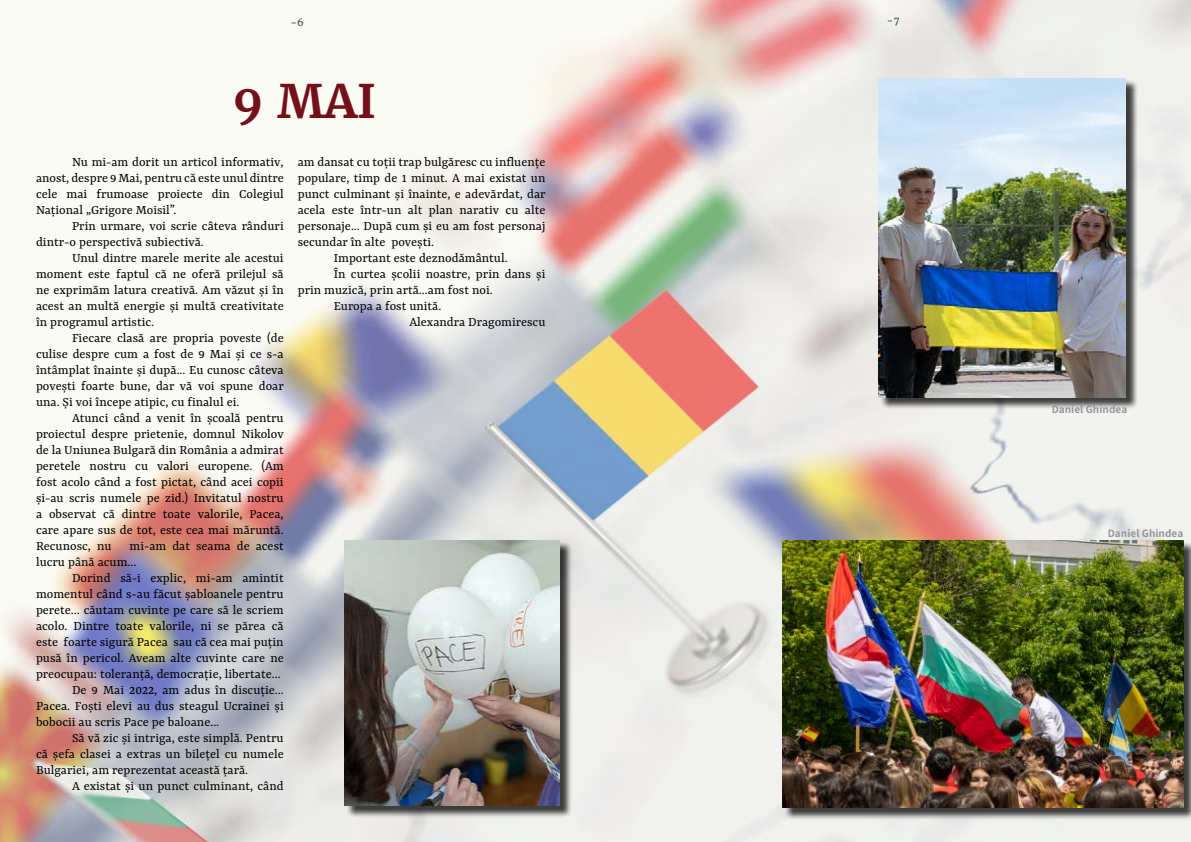
<style>
.page{position:relative;width:1191px;height:842px;background:#fff}
.page>*{position:absolute;margin:0;border:0;box-sizing:border-box;transform-origin:0 0}
.t1{font:700 46px "Merriweather";color:#741019}
.t2{font:14px/16px "Yrsa";color:#000;text-align:justify}
.t3{font:700 10px "Source Han Sans JP";letter-spacing:.005em;color:#939598}
.t4{font:10px "Merriweather";color:#374c25}
</style>
<div class="page">
<img style="left:0;top:0;width:1191px;height:842px">
<div style="left:784px;top:542px;width:407px;height:279px;background:#000;opacity:.75"></div>
<img style="left:783px;top:540px;width:400px;height:268px">
<div style="left:346px;top:542px;width:226px;height:277px;background:#000;opacity:.75"></div>
<img style="left:344px;top:540px;width:215px;height:266px">
<div style="left:880px;top:80px;width:258px;height:330px;background:#000;opacity:.75"></div>
<img style="left:878px;top:78px;width:247px;height:319px">
<p class="t4" style="left:290px;top:16px;width:15px">-6</p>
<p class="t4" style="left:887px;top:14px;width:14px">-7</p>
<h1 class="t1" style="left:233px;top:72px;width:145px">9 MAI</h1>
<p class="t2" style="left:36px;top:155px;width:249px;text-indent:36px">Nu mi-am dorit un articol informativ, anost, despre 9 Mai, pentru că este unul dintre cele mai frumoase proiecte din Colegiul Național „Grigore Moisil”.</p>
<p class="t2" style="left:36px;top:219px;width:249px;text-indent:36px">Prin urmare, voi scrie câteva rânduri dintr-o perspectivă subiectivă.</p>
<p class="t2" style="left:36px;top:251px;width:249px;text-indent:36px">Unul dintre marele merite ale acestui moment este faptul că ne oferă prilejul să ne exprimăm latura creativă. Am văzut și în acest an multă energie și multă creativitate în programul artistic.</p>
<p class="t2" style="left:36px;top:331px;width:249px;text-indent:36px">Fiecare clasă are propria poveste (de culise despre cum a fost de 9 Mai și ce s-a întâmplat înainte și după... Eu cunosc câteva povești foarte bune, dar vă voi spune doar una. Și voi începe atipic, cu finalul ei.</p>
<p class="t2" style="left:36px;top:411px;width:249px;text-indent:36px">Atunci când a venit în școală pentru proiectul despre prietenie, domnul Nikolov de la Uniunea Bulgară din România a admirat peretele nostru cu valori europene. (Am fost acolo când a fost pictat, când acei copii și-au scris numele pe zid.) Invitatul nostru a observat că dintre toate valorile, Pacea, care apare sus de tot, este cea mai măruntă.<br>Recunosc, nu</p>
<p class="t2" style="left:298px;top:155px;width:249px">am dansat cu toții trap bulgăresc cu influențe</p>
<p class="t2" style="left:298px;top:171px;width:249px">populare, timp de 1 minut. A mai existat un</p>
<p class="t2" style="left:298px;top:187px;width:249px">punct culminant și înainte, e adevărdat, dar</p>
<p class="t2" style="left:298px;top:203px;width:249px">acela este într-un alt plan narativ cu alte</p>
<p class="t2" style="left:298px;top:219px;width:249px">personaje... După cum și eu am fost personaj</p>
<p class="t2" style="left:298px;top:235px;width:138px">secundar în alte povești.</p>
<p class="t2" style="left:334px;top:251px;width:175px">Important este deznodământul.</p>
<p class="t2" style="left:334px;top:267px;width:213px">În curtea școlii noastre, prin dans și</p>
<p class="t2" style="left:298px;top:283px;width:196px">prin muzică, prin artă...am fost noi.</p>
<p class="t2" style="left:334px;top:299px;width:109px">Europa a fost unită.</p>
<p class="t2" style="left:409px;top:315px;width:138px">Alexandra Dragomirescu</p>
<p class="t2" style="left:36px;top:539px;width:249px;text-indent:94px">mi-am dat seama de acest lucru până acum...</p>
<p class="t2" style="left:72px;top:571px;width:213px">Dorind să-i explic, mi-am amintit</p>
<p class="t2" style="left:36px;top:587px;width:249px">momentul când s-au făcut șabloanele pentru</p>
<p class="t2" style="left:36px;top:603px;width:249px">perete... căutam cuvinte pe care să le scriem</p>
<p class="t2" style="left:36px;top:619px;width:249px">acolo. Dintre toate valorile, ni se părea că</p>
<p class="t2" style="left:36px;top:635px;width:249px">este foarte sigură Pacea sau că cea mai puțin</p>
<p class="t2" style="left:36px;top:651px;width:249px">pusă în pericol. Aveam alte cuvinte care ne</p>
<p class="t2" style="left:36px;top:667px;width:246px">preocupau: toleranță, democrație, libertate...</p>
<p class="t2" style="left:72px;top:683px;width:213px">De 9 Mai 2022, am adus în discuție...</p>
<p class="t2" style="left:36px;top:699px;width:249px">Pacea. Foști elevi au dus steagul Ucrainei și</p>
<p class="t2" style="left:36px;top:715px;width:185px">bobocii au scris Pace pe baloane...</p>
<p class="t2" style="left:72px;top:731px;width:213px">Să vă zic și intriga, este simplă. Pentru</p>
<p class="t2" style="left:36px;top:747px;width:249px">că șefa clasei a extras un bilețel cu numele</p>
<p class="t2" style="left:36px;top:763px;width:214px">Bulgariei, am reprezentat această țară.</p>
<p class="t2" style="left:72px;top:779px;width:213px">A existat și un punct culminant, când</p>
<p class="t3" style="left:1051px;top:404px;width:77px">Daniel Ghindea</p>
<p class="t3" style="left:1107px;top:527px;width:77px">Daniel Ghindea</p>
</div>
